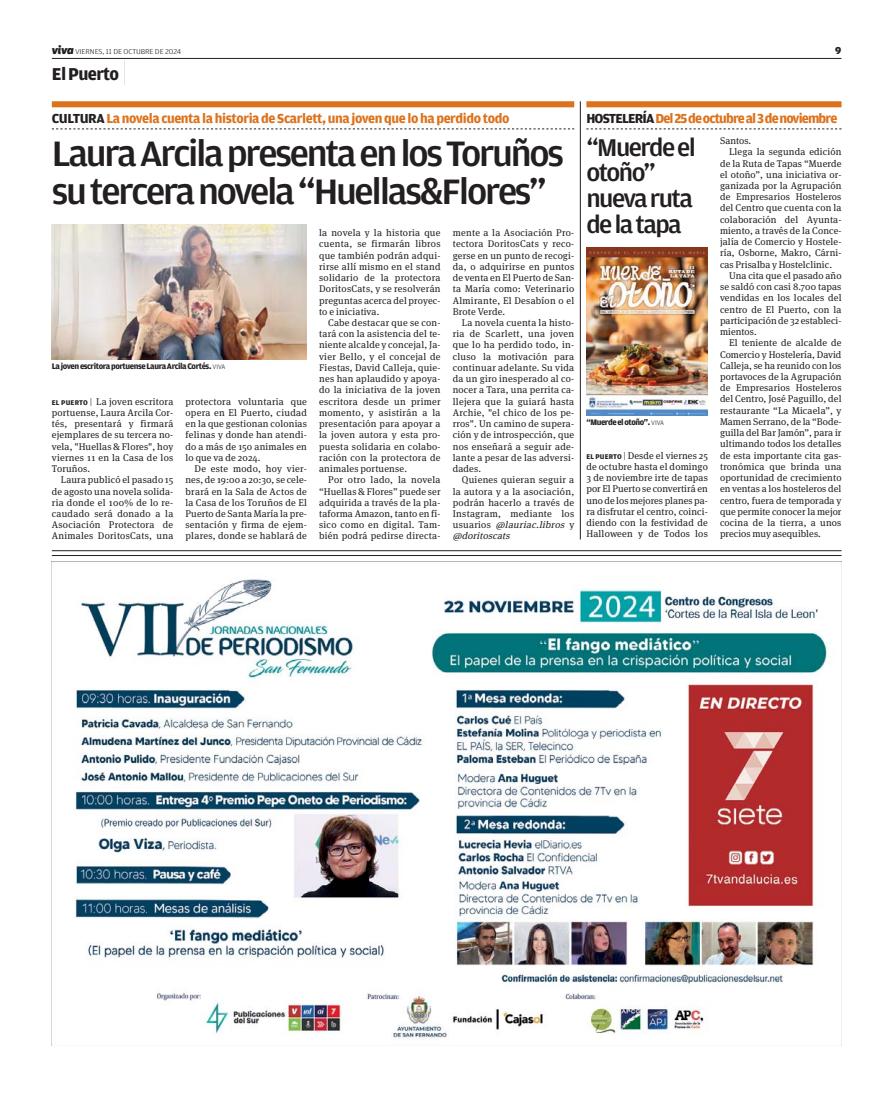
<style>
.page{position:relative;width:893px;height:1094px;background:#fff}
.page>*{position:absolute;margin:0;border:0;box-sizing:border-box;transform-origin:0 0}
.t1{font:500 37.5px/37.5px "Amplitude";letter-spacing:-.06em;color:#231f20;scale:1.05 1}
.t2{font:500 25.65px/25.7px "Amplitude";letter-spacing:-.06em;color:#231f20;scale:1.05 1}
.t3{font:700 18.15px "Amplitude";letter-spacing:-.035em;color:#231f20}
.t4{font:700 13.95px "Amplitude";letter-spacing:-.03em;color:#dc721c}
.t5{font:700 13.95px "Amplitude";letter-spacing:-.06em;color:#dc721c}
.t6{font:900 10.65px "Amplitude";color:#231f20}
.t7{font:9.75px/11.2px "Meta Serif OT";letter-spacing:.015em;color:#231f20;text-align:justify}
.t8{font:700 8.55px "Amplitude";letter-spacing:-.05em;color:#231f20}
.t9{font:300 7.5px "Amplitude";letter-spacing:-.01em;color:#231f20;scale:1.1 1}
.s1{font-family:"Apex New";font-weight:800;font-style:italic;font-size:11.85px}
.s2{font-family:"Apex New";font-weight:100;font-size:24.6px}
.s3{color:#231f20}
.s4{font-weight:300;font-size:6.9px}
.s5{font-family:"Amplitude";font-weight:700;font-size:7.35px}
.s6{font-family:"Amplitude";font-weight:300}
.s7{font-style:italic}
</style>
<div class="page">
<hr style="left:52px;top:58px;width:789px;height:1px;background:#231f20">
<div style="left:52px;top:101px;width:522px;height:6px;background:#dc721c"></div>
<svg style="left:52px;top:129px;width:522px;height:1px"></svg>
<hr style="left:52px;top:550px;width:789px;height:1px;background:#231f20">
<hr style="left:52px;top:555px;width:789px;height:1px;background:#231f20">
<div style="left:586px;top:101px;width:255px;height:6px;background:#dc721c"></div>
<svg style="left:586px;top:129px;width:255px;height:1px"></svg>
<hr style="left:580px;top:101px;width:1px;height:438px;background:#231f20">
<img style="left:52px;top:225px;width:255px;height:135px">
<img style="left:586px;top:247px;width:121px;height:169px">
<img style="left:74px;top:579px;width:756px;height:461px">
<p class="t9" style="left:52px;top:49px;width:119px"><span class="s1">viva</span> VIERNES, 11 DE OCTUBRE DE 2024</p>
<p class="t6" style="left:835px;top:46px;width:8px">9</p>
<h3 class="t3" style="left:52px;top:67px;width:76px">El Puerto <span class="s2">|</span></h3>
<h3 class="t4" style="left:52px;top:113px;width:459px"><span class="s3">CULTURA</span>La novela cuenta la historia de Scarlett, una joven que lo ha perdido todo</h3>
<h1 class="t1" style="left:52px;top:137px;width:489px">Laura Arcila presenta en los Toruños su tercera novela “Huellas&amp;Flores”</h1>
<p class="t8" style="left:52px;top:362px;width:175px">La joven escritora portuense Laura Arcila Cortés. <span class="s4">VIVA</span></p>
<p class="t7" style="left:52px;top:396px;width:123px"><span class="s5">EL PUERTO</span> <span class="s6">|</span> La joven escritora portuense, Laura Arcila Cor&shy;tés, presentará y firmará ejemplares de su tercera no&shy;vela, "Huellas &amp; Flores", hoy viernes 11 en la Casa de los Toruños.</p>
<p class="t7" style="left:52px;top:475px;width:123px;text-indent:9px">Laura publicó el pasado 15 de agosto una novela solida&shy;ria donde el 100% de lo re&shy;caudado será donado a la Asociación Protectora de Animales DoritosCats, una</p>
<p class="t7" style="left:185px;top:396px;width:123px">protectora voluntaria que opera en El Puerto, ciudad en la que gestionan colonias felinas y donde han atendi&shy;do a más de 150 animales en lo que va de 2024.</p>
<p class="t7" style="left:185px;top:463px;width:123px;text-indent:9px">De este modo, hoy vier&shy;nes, de 19:00 a 20:30, se cele&shy;brará en la Sala de Actos de la Casa de los Toruños de El Puerto de Santa María la pre&shy;sentación y firma de ejem&shy;plares, donde se hablará de</p>
<p class="t7" style="left:319px;top:227px;width:123px">la novela y la historia que cuenta, se firmarán libros que también podrán adqui&shy;rirse allí mismo en el stand solidario de la protectora DoritosCats, y se resolverán preguntas acerca del proyec&shy;to e iniciativa.</p>
<p class="t7" style="left:319px;top:317px;width:123px;text-indent:9px">Cabe destacar que se con&shy;tará con la asistencia del te&shy;niente alcalde y concejal, Ja&shy;vier Bello, y el concejal de Fiestas, David Calleja, quie&shy;nes han aplaudido y apoya&shy;do la iniciativa de la joven escritora desde un primer momento, y asistirán a la presentación para apoyar a la joven autora y esta pro&shy;puesta solidaria en colabo&shy;ración con la protectora de animales portuense.</p>
<p class="t7" style="left:319px;top:475px;width:123px;text-indent:9px">Por otro lado, la novela “Huellas &amp; Flores” puede ser adquirida a través de la pla&shy;taforma Amazon, tanto en fí&shy;sico como en digital. Tam&shy;bién podrá pedirse directa-</p>
<p class="t7" style="left:453px;top:227px;width:123px">mente a la Asociación Pro-</p>
<p class="t7" style="left:453px;top:239px;width:123px">tectora DoritosCats y reco&shy;gerse en un punto de recogi&shy;da, o adquirirse en puntos de venta en El Puerto de San&shy;ta María como: Veterinario Almirante, El Desabíon o el Brote Verde.</p>
<p class="t7" style="left:453px;top:317px;width:123px;text-indent:9px">La novela cuenta la histo&shy;ria de Scarlett, una joven que lo ha perdido todo, in&shy;cluso la motivación para continuar adelante. Su vida da un giro inesperado al co&shy;nocer a Tara, una perrita ca&shy;llejera que la guiará hasta Archie, "el chico de los pe&shy;rros". Un camino de supera&shy;ción y de introspección, que nos enseñará a seguir ade&shy;lante a pesar de las adversi&shy;dades.</p>
<p class="t7" style="left:453px;top:475px;width:123px;text-indent:9px">Quienes quieran seguir a la autora y a la asociación, podrán hacerlo a través de Instagram, mediante los u s u a r i o s <span class="s7">@lauriac.libros</span> y <span class="s7">@doritoscats</span></p>
<h3 class="t5" style="left:586px;top:113px;width:252px"><span class="s3">HOSTELERÍA</span> Del 25 de octubre al 3 de noviembre</h3>
<h2 class="t2" style="left:586px;top:136px;width:106px">“Muerde el otoño” nueva ruta</h2>
<h2 class="t2" style="left:586px;top:213px;width:92px">de la tapa</h2>
<p class="t8" style="left:586px;top:419px;width:79px">“Muerde el otoño”. <span class="s4">VIVA</span></p>
<p class="t7" style="left:586px;top:450px;width:123px"><span class="s5">EL PUERTO</span> <span class="s6">|</span> Desde el viernes 25 de octubre hasta el domingo 3 de noviembre irte de tapas por El Puerto se convertirá en uno de los mejores planes pa&shy;ra disfrutar el centro, coinci&shy;diendo con la festividad de Halloween y de Todos los</p>
<p class="t7" style="left:720px;top:135px;width:33px">Santos.</p>
<p class="t7" style="left:729px;top:147px;width:114px">Llega la segunda edición</p>
<p class="t7" style="left:720px;top:158px;width:123px">de la Ruta de Tapas “Muerde</p>
<p class="t7" style="left:720px;top:169px;width:123px">el otoño”, una iniciativa or-</p>
<p class="t7" style="left:720px;top:180px;width:123px">ganizada por la Agrupación</p>
<p class="t7" style="left:720px;top:192px;width:123px">de Empresarios Hosteleros</p>
<p class="t7" style="left:720px;top:203px;width:123px">del Centro que cuenta con la</p>
<p class="t7" style="left:720px;top:214px;width:123px">colaboración del Ayunta-</p>
<p class="t7" style="left:720px;top:225px;width:123px">miento, a través de la Conce-</p>
<p class="t7" style="left:720px;top:237px;width:123px">jalía de Comercio y Hostele-</p>
<p class="t7" style="left:720px;top:248px;width:123px">ría, Osborne, Makro, Cárni-</p>
<p class="t7" style="left:720px;top:259px;width:113px">cas Prisalba y Hostelclinic.</p>
<p class="t7" style="left:729px;top:270px;width:114px">Una cita que el pasado año</p>
<p class="t7" style="left:720px;top:281px;width:123px">se saldó con casi 8.700 tapas</p>
<p class="t7" style="left:720px;top:293px;width:123px">vendidas en los locales del</p>
<p class="t7" style="left:720px;top:304px;width:123px">centro de El Puerto, con la</p>
<p class="t7" style="left:720px;top:315px;width:123px">participación de 32 estableci-</p>
<p class="t7" style="left:720px;top:326px;width:38px">mientos.</p>
<p class="t7" style="left:729px;top:338px;width:114px">El teniente de alcalde de</p>
<p class="t7" style="left:720px;top:349px;width:123px">Comercio y Hostelería, David</p>
<p class="t7" style="left:720px;top:360px;width:123px">Calleja, se ha reunido con los</p>
<p class="t7" style="left:720px;top:371px;width:123px">portavoces de la Agrupación</p>
<p class="t7" style="left:720px;top:383px;width:123px">de Empresarios Hosteleros</p>
<p class="t7" style="left:720px;top:394px;width:123px">del Centro, José Paguillo, del</p>
<p class="t7" style="left:720px;top:405px;width:123px">restaurante “La Micaela”, y</p>
<p class="t7" style="left:720px;top:416px;width:123px">Mamen Serrano, de la “Bode-</p>
<p class="t7" style="left:720px;top:427px;width:123px">guilla del Bar Jamón”, para ir</p>
<p class="t7" style="left:720px;top:439px;width:123px">ultimando todos los detalles</p>
<p class="t7" style="left:720px;top:450px;width:123px">de esta importante cita gas-</p>
<p class="t7" style="left:720px;top:461px;width:123px">tronómica que brinda una</p>
<p class="t7" style="left:720px;top:472px;width:123px">oportunidad de crecimiento</p>
<p class="t7" style="left:720px;top:484px;width:123px">en ventas a los hosteleros del</p>
<p class="t7" style="left:720px;top:495px;width:123px">centro, fuera de temporada y</p>
<p class="t7" style="left:720px;top:506px;width:123px">que permite conocer la mejor</p>
<p class="t7" style="left:720px;top:517px;width:123px">cocina de la tierra, a unos</p>
<p class="t7" style="left:720px;top:529px;width:102px">precios muy asequibles.</p>
</div>
